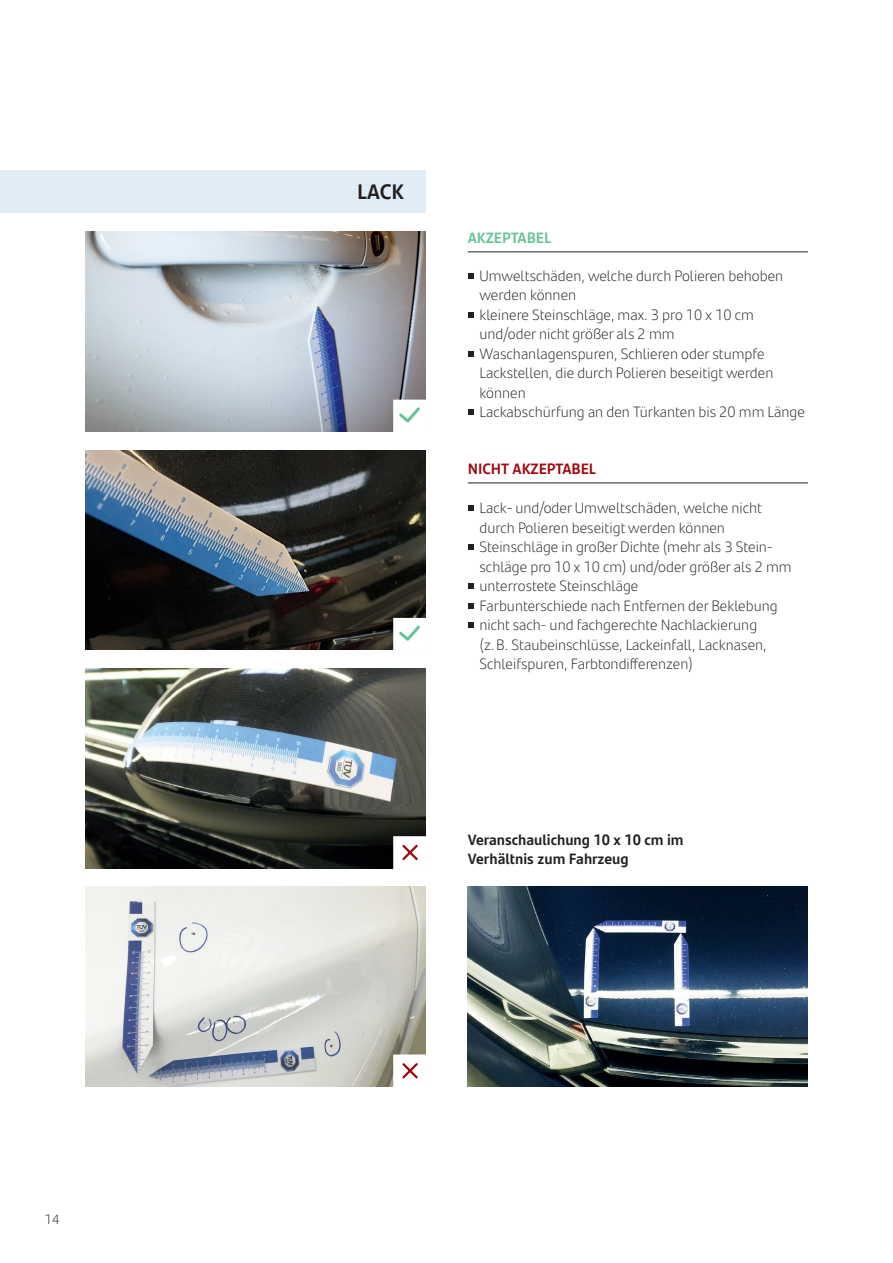
<style>
.page{position:relative;width:893px;height:1263px;background:#fff}
.page>*{position:absolute;margin:0;border:0;box-sizing:border-box;transform-origin:0 0}
.t1{font:700 21px "Santander Text";color:#231f20}
.t2{font:300 15px/19.5px "Santander Text";color:#231f20}
.t3{font:700 15px/19.5px "Santander Text";color:#231f20}
.t4{font:700 15px "Santander Text";color:#9d070d}
.t5{font:700 15px "Santander Text";color:#66c397}
.t6{font:300 13.5px "Santander Text";color:#231f20}
</style>
<div class="page">
<img style="left:468px;top:887px;width:340px;height:199px">
<hr style="left:468px;top:251px;width:340px;height:1px;background:#231f20">
<hr style="left:468px;top:482px;width:340px;height:1px;background:#231f20">
<svg style="left:468px;top:273px;width:5px;height:5px"></svg>
<svg style="left:468px;top:312px;width:5px;height:5px"></svg>
<svg style="left:468px;top:351px;width:5px;height:5px"></svg>
<svg style="left:468px;top:409px;width:5px;height:6px"></svg>
<svg style="left:468px;top:505px;width:5px;height:6px"></svg>
<svg style="left:468px;top:544px;width:5px;height:6px"></svg>
<svg style="left:468px;top:583px;width:5px;height:6px"></svg>
<svg style="left:468px;top:603px;width:5px;height:5px"></svg>
<svg style="left:468px;top:622px;width:5px;height:6px"></svg>
<img style="left:85px;top:232px;width:340px;height:200px">
<img style="left:85px;top:450px;width:340px;height:200px">
<div style="left:0;top:170px;width:425px;height:43px;background:#e1edf6"></div>
<img style="left:86px;top:668px;width:339px;height:200px">
<img style="left:85px;top:887px;width:340px;height:199px">
<div style="left:393px;top:400px;width:33px;height:32px;background:#fff"></div>
<svg style="left:399px;top:407px;width:21px;height:16px"></svg>
<div style="left:393px;top:618px;width:33px;height:33px;background:#fff"></div>
<svg style="left:399px;top:625px;width:21px;height:16px"></svg>
<div style="left:393px;top:836px;width:33px;height:33px;background:#fff;border:2px solid #fff"></div>
<svg style="left:402px;top:844px;width:16px;height:17px"></svg>
<div style="left:393px;top:1054px;width:33px;height:33px;background:#fff;border:2px solid #fff"></div>
<svg style="left:402px;top:1063px;width:16px;height:16px"></svg>
<p class="t6" style="left:45px;top:1209px;width:16px">14</p>
<h1 class="t1" style="left:357px;top:175px;width:48px">LACK</h1>
<p class="t5" style="left:468px;top:226px;width:85px">AKZEPTABEL</p>
<p class="t2" style="left:479px;top:265px;width:327px">Umweltschäden, welche durch Polieren behoben werden können<br>kleinere Steinschläge, max. 3 pro 10 x 10 cm und/oder nicht größer als 2 mm Waschanlagenspuren, Schlieren oder stumpfe Lackstellen, die durch Polieren beseitigt werden können<br>Lackabschürfung an den Türkanten bis 20 mm Länge</p>
<p class="t4" style="left:468px;top:457px;width:130px">NICHT AKZEPTABEL</p>
<p class="t2" style="left:479px;top:497px;width:314px">Lack- und/oder Umweltschäden, welche nicht durch Polieren beseitigt werden können Steinschläge in großer Dichte (mehr als 3 Stein&shy;schläge pro 10 x 10 cm) und/oder größer als 2 mm unterrostete Steinschläge<br>Farbunterschiede nach Entfernen der Beklebung nicht sach- und fachgerechte Nachlackierung<br>(z. B. Staubeinschlüsse, Lackeinfall, Lacknasen, Schleifspuren, Farbtondifferenzen)</p>
<p class="t3" style="left:468px;top:829px;width:217px">Veranschaulichung 10 x 10 cm im<br>Verhältnis zum Fahrzeug</p>
</div>
